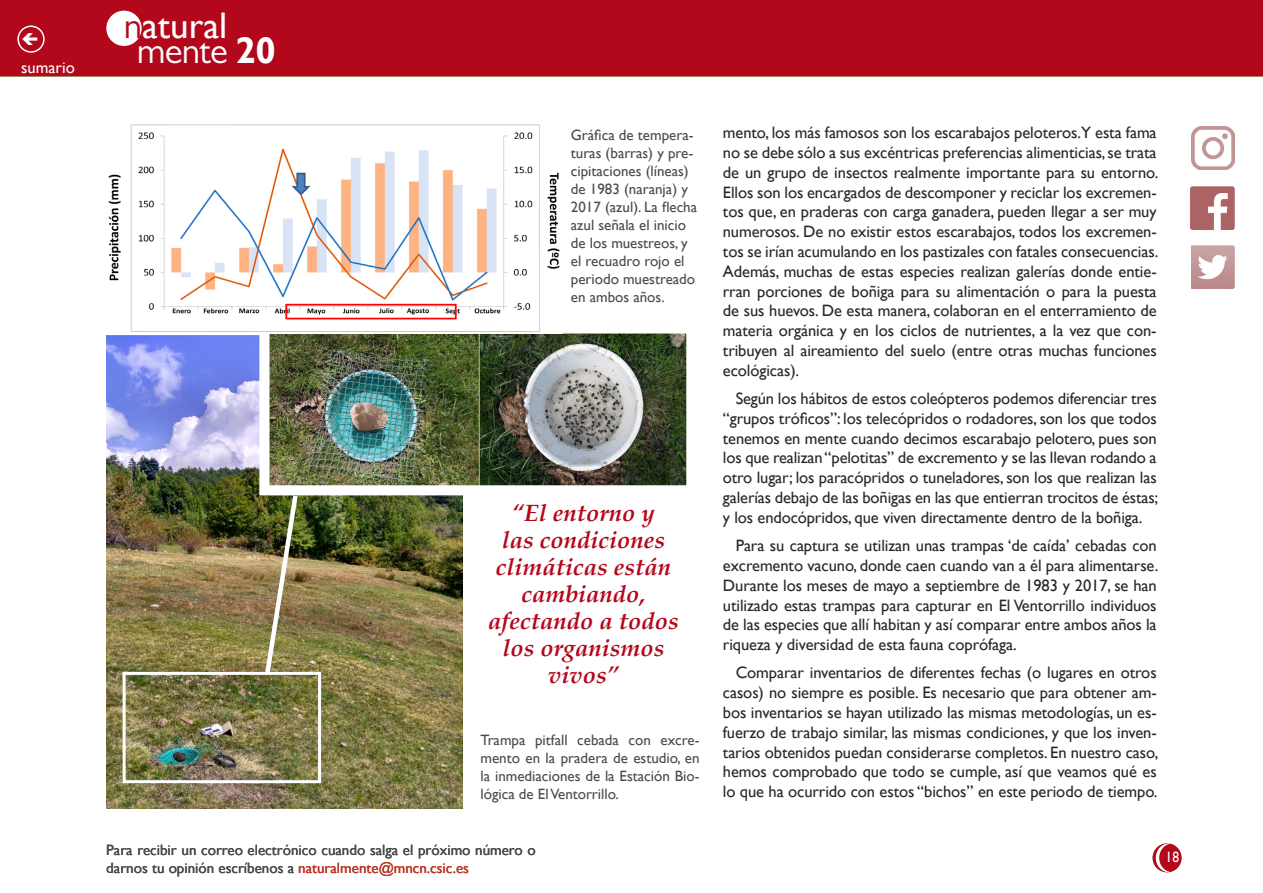
<style>
.page{position:relative;width:1263px;height:893px;background:#fff}
.page>*{position:absolute;margin:0;border:0;box-sizing:border-box;transform-origin:0 0}
.t1{font:37.05px "Gill Sans";color:#fff}
.t2{font:37.05px "Gill Sans MT Pro";letter-spacing:-.02em;color:#fff}
.t3{font:italic 700 24px/27px "Palatino";color:#b3071b;text-align:center}
.t4{font:16.5px/19.8px "Gill Sans";letter-spacing:-.005em;color:#282829;text-align:justify}
.t5{font:16.5px "Gill Sans";color:#fff}
.t6{font:15px/18px "Gill Sans";color:#4b4b4d}
.t7{font:15px "Gill Sans";color:#fff;scale:.9 1}
.s1{font-family:"Gill Sans MT Pro";color:#b3071b}
.s2{font-family:"Gill Sans";font-weight:700}
.s3{color:#bd392b}
</style>
<div class="page">
<img style="left:1190px;top:186px;width:45px;height:44px">
<img style="left:1191px;top:246px;width:44px;height:43px">
<div style="left:1153px;top:844px;width:28px;height:28px;background:#b3071b;border-radius:50%"></div>
<div style="left:1152px;top:843px;width:29px;height:29px;border:2px solid #b3071b;border-radius:50%"></div>
<div style="left:0;top:0;width:1263px;height:76px;background:#b3071b"></div>
<div style="left:107px;top:11px;width:34px;height:34px;background:#fff;border-radius:50%"></div>
<div style="left:106px;top:11px;width:36px;height:35px;border:2px solid #fff;border-radius:50%"></div>
<svg style="left:1155px;top:843px;width:16px;height:29px"></svg>
<div style="left:17px;top:26px;width:28px;height:27px;border:2px solid #fff;border-radius:50%"></div>
<img style="left:1191px;top:127px;width:43px;height:43px">
<img style="left:106px;top:336px;width:356px;height:472px">
<img style="left:270px;top:334px;width:415px;height:150px">
<div style="left:259px;top:323px;width:437px;height:172px;border:10px solid #fff"></div>
<div style="left:123px;top:672px;width:198px;height:111px;border:3px solid #fff"></div>
<img style="left:262px;top:491px;width:39px;height:188px">
<img style="left:108px;top:125px;width:454px;height:209px">
<p class="t5" style="left:21px;top:58px;width:55px">sumario</p>
<h1 class="t1" style="left:124px;top:4px;width:105px"><span class="s1">n</span>atural</h1>
<h1 class="t2" style="left:137px;top:29px;width:140px">mente <span class="s2">20</span></h1>
<p class="t6" style="left:571px;top:126px;width:128px">Gráfica de tempera&shy;turas (barras) y pre&shy;cipitaciones (líneas) de 1983 (naranja) y<br>2017 (azul). La flecha azul señala el inicio de los muestreos, y el recuadro rojo el periodo muestreado en ambos años.</p>
<h2 class="t3" style="left:488px;top:500px;width:192px">“El entorno y<br>las condiciones climáticas están cambiando, afectando a todos los organismos vivos”</h2>
<p class="t6" style="left:480px;top:731px;width:220px;text-align:justify">Trampa pitfall cebada con excre&shy;mento en la pradera de estudio, en la inmediaciones de la Estación Bio&shy;lógica de El Ventorrillo.</p>
<p class="t6" style="left:106px;top:842px;width:431px">Para recibir un correo electrónico cuando salga el próximo número o darnos tu opinión escríbenos a <span class="s3">naturalmente@mncn.csic.es</span></p>
<p class="t4" style="left:723px;top:123px;width:437px">mento, los más famosos son los escarabajos peloteros.Y esta fama no se debe sólo a sus excéntricas preferencias alimenticias, se trata de un grupo de insectos realmente importante para su entorno.<br>Ellos son los encargados de descomponer y reciclar los excremen&shy;tos que, en praderas con carga ganadera, pueden llegar a ser muy numerosos. De no existir estos escarabajos, todos los excremen&shy;tos se irían acumulando en los pastizales con fatales consecuencias.<br>Además, muchas de estas especies realizan galerías donde entie&shy;rran porciones de boñiga para su alimentación o para la puesta de sus huevos. De esta manera, colaboran en el enterramiento de materia orgánica y en los ciclos de nutrientes, a la vez que con&shy;tribuyen al aireamiento del suelo (entre otras muchas funciones ecológicas).</p>
<p class="t4" style="left:723px;top:389px;width:437px;text-indent:13px">Según los hábitos de estos coleópteros podemos diferenciar tres “grupos tróficos”: los telecópridos o rodadores, son los que todos tenemos en mente cuando decimos escarabajo pelotero, pues son los que realizan “pelotitas” de excremento y se las llevan rodando a otro lugar; los paracópridos o tuneladores, son los que realizan las galerías debajo de las boñigas en las que entierran trocitos de éstas; y los endocópridos, que viven directamente dentro de la boñiga.</p>
<p class="t4" style="left:723px;top:536px;width:437px;text-indent:13px">Para su captura se utilizan unas trampas ‘de caída’ cebadas con excremento vacuno, donde caen cuando van a él para alimentarse.<br>Durante los meses de mayo a septiembre de 1983 y 2017, se han utilizado estas trampas para capturar en El Ventorrillo individuos de las especies que allí habitan y así comparar entre ambos años la riqueza y diversidad de esta fauna coprófaga.</p>
<p class="t4" style="left:723px;top:663px;width:437px;text-indent:13px">Comparar inventarios de diferentes fechas (o lugares en otros casos) no siempre es posible. Es necesario que para obtener am&shy;bos inventarios se hayan utilizado las mismas metodologías, un es&shy;fuerzo de trabajo similar, las mismas condiciones, y que los inven&shy;tarios obtenidos puedan considerarse completos. En nuestro caso, hemos comprobado que todo se cumple, así que veamos qué es lo que ha ocurrido con estos “bichos” en este periodo de tiempo.</p>
<p class="t7" style="left:1165px;top:849px;width:16px">18</p>
</div>
